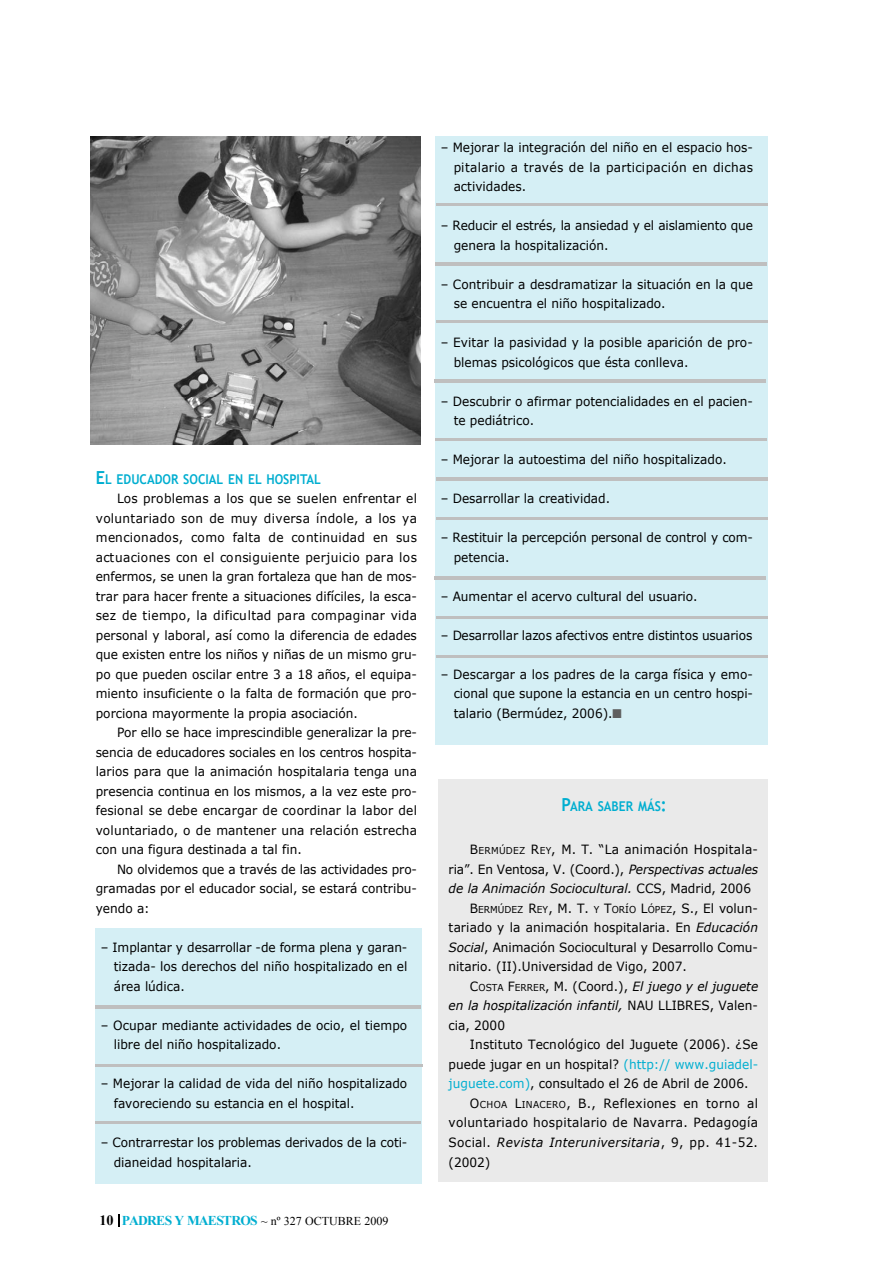
<style>
.page{position:relative;width:893px;height:1263px;background:#fff}
.page>*{position:absolute;margin:0;border:0;box-sizing:border-box;transform-origin:0 0}
.t1{font:700 13.5px "Trebuchet MS";color:#00aed0;scale:.9 1}
.t2{font:12.75px/19.5px "Verdana";color:#000;scale:.95 1}
.t3{font:italic 12.75px "Verdana";color:#000;scale:.95 1}
.t4{font:12.75px "Verdana";letter-spacing:.025em;color:#000;scale:.95 1}
.t5{font:italic 12.75px "Verdana";letter-spacing:.025em;color:#000;scale:.95 1}
.t6{font:12px "Times New Roman";color:#000}
.s1{font-size:18px}
.s2{font-weight:700;font-size:14.25px}
.s3{font-weight:700;font-size:13.5px;color:#00aed0}
.s4{color:#5e5e5e}
.s5{font-size:9.6px}
.s6{font-style:italic}
.s7{font-style:normal}
.s8{font-style:normal;font-size:9.6px}
.s9{color:#00aed0}
</style>
<div class="page">
<svg style="left:118px;top:1214px;width:2px;height:12px"></svg>
<div style="left:439px;top:779px;width:329px;height:403px;background:#eaeaea"></div>
<img style="left:90px;top:137px;width:331px;height:308px">
<div style="left:95px;top:928px;width:327px;height:256px;background:#d5eff5"></div>
<hr style="left:95px;top:1005px;width:326px;height:3px;background:#bfbfbf">
<hr style="left:95px;top:1064px;width:327px;height:3px;background:#bfbfbf">
<hr style="left:95px;top:1121px;width:325px;height:3px;background:#bfbfbf">
<div style="left:435px;top:137px;width:332px;height:608px;background:#d5eff5"></div>
<hr style="left:436px;top:203px;width:331px;height:3px;background:#bfbfbf">
<hr style="left:435px;top:262px;width:331px;height:4px;background:#bfbfbf">
<hr style="left:436px;top:320px;width:331px;height:3px;background:#bfbfbf">
<hr style="left:434px;top:379px;width:332px;height:4px;background:#bfbfbf">
<hr style="left:435px;top:438px;width:331px;height:3px;background:#bfbfbf">
<hr style="left:436px;top:478px;width:331px;height:3px;background:#bfbfbf">
<hr style="left:436px;top:517px;width:331px;height:3px;background:#bfbfbf">
<hr style="left:434px;top:577px;width:332px;height:3px;background:#bfbfbf">
<hr style="left:436px;top:616px;width:331px;height:3px;background:#bfbfbf">
<hr style="left:436px;top:655px;width:331px;height:3px;background:#bfbfbf">
<p class="t1" style="left:96px;top:471px;width:252px"><span class="s1">E</span>L EDUCADOR SOCIAL EN EL HOSPITAL</p>
<p class="t2" style="left:96px;top:488px;width:340px;text-align:justify;text-indent:21px">Los problemas a los que se suelen enfrentar el voluntariado son de muy diversa índole, a los ya mencionados, como falta de continuidad en sus actuaciones con el consiguiente perjuicio para los enfermos, se unen la gran fortaleza que han de mos&shy;trar para hacer frente a situaciones difíciles, la esca&shy;sez de tiempo, la dificultad para compaginar vida personal y laboral, así como la diferencia de edades que existen entre los niños y niñas de un mismo gru&shy;po que pueden oscilar entre 3 a 18 años, el equipa&shy;miento insuficiente o la falta de formación que pro&shy;porciona mayormente la propia asociación.</p>
<p class="t2" style="left:96px;top:722px;width:340px;text-align:justify;text-indent:21px">Por ello se hace imprescindible generalizar la pre&shy;sencia de educadores sociales en los centros hospita&shy;larios para que la animación hospitalaria tenga una presencia continua en los mismos, a la vez este pro&shy;fesional se debe encargar de coordinar la labor del voluntariado, o de mantener una relación estrecha con una figura destinada a tal fin.</p>
<p class="t2" style="left:96px;top:859px;width:340px;text-align:justify;text-indent:21px">No olvidemos que a través de las actividades pro&shy;gramadas por el educador social, se estará contribu&shy;yendo a:</p>
<p class="t2" style="left:114px;top:937px;width:311px;text-align:justify;text-indent:-13px">– Implantar y desarrollar -de forma plena y garan&shy;tizada- los derechos del niño hospitalizado en el área lúdica.</p>
<p class="t2" style="left:114px;top:1015px;width:310px;text-indent:-13px">– Ocupar mediante actividades de ocio, el tiempo libre del niño hospitalizado.</p>
<p class="t2" style="left:114px;top:1073px;width:310px;text-indent:-13px">– Mejorar la calidad de vida del niño hospitalizado favoreciendo su estancia en el hospital.</p>
<p class="t2" style="left:114px;top:1132px;width:310px;text-indent:-13px">– Contrarrestar los problemas derivados de la coti&shy;dianeidad hospitalaria.</p>
<p class="t6" style="left:99px;top:1214px;width:291px"><span class="s2">10</span> <span class="s3">PADRES Y MAESTROS</span> ~ nº 327 OCTUBRE 2009</p>
<p class="t2" style="left:454px;top:137px;width:317px;text-align:justify;text-indent:-13px">– Mejorar la integración del niño en el espacio hos&shy;pitalario a través de la participación en dichas actividades.</p>
<p class="t2" style="left:454px;top:216px;width:317px;text-indent:-13px">– Reducir el estrés, la ansiedad y el aislamiento que genera la hospitalización.</p>
<p class="t2" style="left:454px;top:274px;width:316px;text-indent:-13px">– Contribuir a desdramatizar la situación en la que se encuentra el niño hospitalizado.</p>
<p class="t2" style="left:454px;top:333px;width:316px;text-indent:-13px">– Evitar la pasividad y la posible aparición de pro&shy;blemas psicológicos que ésta conlleva.</p>
<p class="t2" style="left:454px;top:391px;width:316px;text-indent:-13px">– Descubrir o afirmar potencialidades en el pacien&shy;te pediátrico.</p>
<p class="t2" style="left:441px;top:450px;width:303px">– Mejorar la autoestima del niño hospitalizado.</p>
<p class="t2" style="left:441px;top:488px;width:180px">– Desarrollar la creatividad.</p>
<p class="t2" style="left:454px;top:527px;width:317px;text-indent:-13px">– Restituir la percepción personal de control y com&shy;petencia.</p>
<p class="t2" style="left:441px;top:586px;width:272px">– Aumentar el acervo cultural del usuario.</p>
<p class="t2" style="left:441px;top:625px;width:330px">– Desarrollar lazos afectivos entre distintos usuarios</p>
<p class="t2" style="left:454px;top:664px;width:317px;text-align:justify;text-indent:-13px">– Descargar a los padres de la carga física y emo&shy;cional que supone la estancia en un centro hospi&shy;talario (Bermúdez, 2006).<span class="s4">■</span></p>
<p class="t1" style="left:561px;top:798px;width:119px"><span class="s1">P</span>ARA SABER MÁS<span class="s1">:</span></p>
<p class="t4" style="left:470px;top:841px;width:305px">B<span class="s5">E R M Ú D E Z</span> R<span class="s5">E Y</span>, M. T. “La animación Hospitala-</p>
<p class="t2" style="left:449px;top:859px;width:327px">ria”. En Ventosa, V. (Coord.), <span class="s6">Perspectivas actuales</span></p>
<p class="t3" style="left:449px;top:880px;width:320px">de la Animación Sociocultural. <span class="s7">CCS, Madrid, 2006</span></p>
<p class="t2" style="left:470px;top:898px;width:305px">B<span class="s5">ERMÚDEZ</span> R<span class="s5">EY</span>, M. T. <span class="s5">Y</span> T<span class="s5">ORÍO</span> L<span class="s5">ÓPEZ</span>, S., El volun-</p>
<p class="t2" style="left:449px;top:918px;width:327px">tariado y la animación hospitalaria. En <span class="s6">E d u c a c ió n</span></p>
<p class="t2" style="left:449px;top:937px;width:327px"><span class="s6">Social</span>, Animación Sociocultural y Desarrollo Comu-</p>
<p class="t2" style="left:449px;top:956px;width:252px">nitario. (II).Universidad de Vigo, 2007.</p>
<p class="t3" style="left:470px;top:978px;width:305px"><span class="s7">C</span><span class="s8">OSTA</span> <span class="s7">F</span><span class="s8">ERRER</span><span class="s7">, M. (Coord.),</span> El juego y el juguete</p>
<p class="t3" style="left:449px;top:997px;width:327px">en la hospitalización infantil, <span class="s7">NAU LLIBRES, Valen-</span></p>
<p class="t2" style="left:449px;top:1015px;width:61px">cia, 2000</p>
<p class="t2" style="left:470px;top:1035px;width:305px">Instituto Tecnológico del Juguete (2006). ¿Se</p>
<p class="t2" style="left:449px;top:1054px;width:327px">puede jugar en un hospital? <span class="s9">(http:// www.guiadel-</span></p>
<p class="t2" style="left:449px;top:1073px;width:317px"><span class="s9">juguete.com)</span>, consultado el 26 de Abril de 2006.</p>
<p class="t4" style="left:470px;top:1095px;width:305px">O<span class="s5">C H O A</span> L<span class="s5">IN A C E R O</span>, B., Reflexiones en torno al</p>
<p class="t4" style="left:449px;top:1114px;width:327px">voluntariado hospitalario de Navarra. Pedagogía</p>
<p class="t5" style="left:449px;top:1134px;width:327px"><span class="s7">Social.</span> Revista Interuniversitaria<span class="s7">, 9, pp. 41-52.</span></p>
<p class="t2" style="left:449px;top:1152px;width:46px">(2002)</p>
</div>
